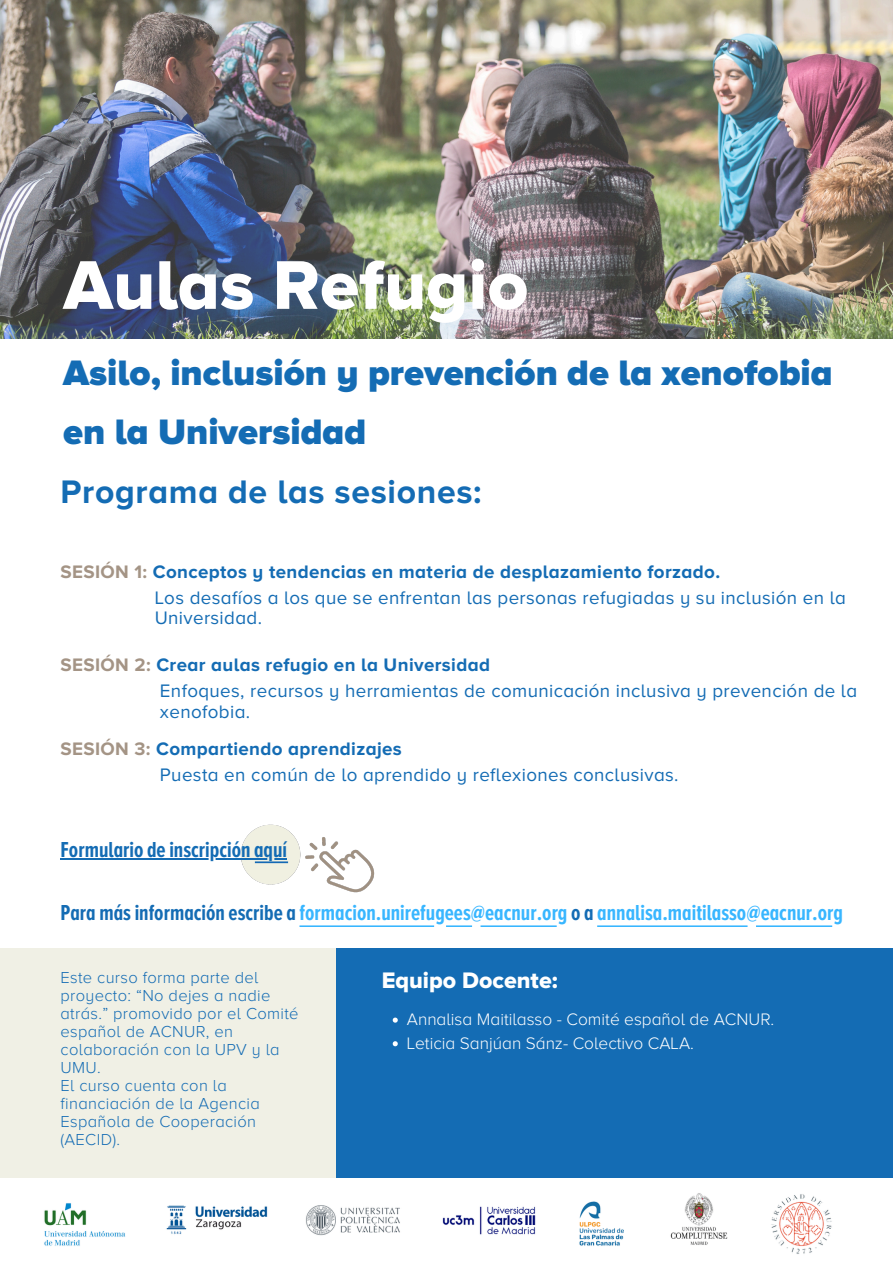
<style>
.page{position:relative;width:893px;height:1263px;background:#fff}
.page>*{position:absolute;margin:0;border:0;box-sizing:border-box;transform-origin:0 0}
.t1{font:71.4px "Proxima Nova A Extrabld";color:#fff}
.t2{font:900 36.67px/59.1px "Proxima Nova A";color:#146cb4}
.t3{font:700 33.75px "Proxima Nova A";letter-spacing:.02em;color:#146cb4}
.t4{font:23.25px "Proxima Nova A Extrabld";color:#fff}
.t5{font:700 22.5px "Proxima Nova A Ex Cn";color:#38b6ff}
.t6{font:700 22.5px "Proxima Nova A Ex Cn";color:#146cb4}
.t7{font:18.75px/20.2px "Proxima Nova A";letter-spacing:.02em;color:#146cb4}
.t8{font:700 18.75px "Proxima Nova A";letter-spacing:.02em;color:#146cb4}
.t9{font:300 17.25px "Proxima Nova A";color:#fff}
.t10{font:300 16.5px/18px "Proxima Nova A";letter-spacing:.02em;color:#146cb4}
.s1{color:#a49485}
.s2{color:#146cb4}
</style>
<div class="page">
<img style="left:0;top:0;width:893px;height:339px">
<svg style="left:299px;top:925px;width:258px;height:2px"></svg>
<img style="left:240px;top:824px;width:135px;height:69px">
<div style="left:0;top:948px;width:336px;height:274px;background:#f0f0e5"></div>
<div style="left:336px;top:948px;width:557px;height:274px;background:#146cb4"></div>
<svg style="left:597px;top:925px;width:235px;height:2px"></svg>
<div style="left:0;top:1177px;width:893px;height:86px;background:#fff"></div>
<svg style="left:393px;top:1017px;width:5px;height:6px"></svg>
<svg style="left:392px;top:1041px;width:6px;height:5px"></svg>
<hr style="left:61px;top:858px;width:226px;height:2px;background:#146cb4">
<img style="left:44px;top:1203px;width:492px;height:43px">
<img style="left:579px;top:1201px;width:45px;height:45px">
<img style="left:670px;top:1193px;width:58px;height:52px">
<img style="left:771px;top:1194px;width:61px;height:60px">
<h1 class="t1" style="left:63px;top:243px;width:467px">Aulas Refugio</h1>
<h1 class="t2" style="left:63px;top:344px;width:771px">Asilo, inclusión y prevención de la xenofobia en la Universidad</h1>
<h1 class="t3" style="left:61px;top:471px;width:422px">Programa de las sesiones:</h1>
<h3 class="t8" style="left:61px;top:561px;width:661px"><span class="s1">SESIÓN 1:</span> Conceptos y tendencias en materia de desplazamiento forzado.</h3>
<h4 class="t7" style="left:155px;top:588px;width:692px">Los desafíos a los que se enfrentan las personas refugiadas y su inclusión en la<br>Universidad.</h4>
<h3 class="t8" style="left:61px;top:654px;width:431px"><span class="s1">SESIÓN 2:</span> Crear aulas refugio en la Universidad</h3>
<h4 class="t7" style="left:160px;top:681px;width:699px">Enfoques, recursos y herramientas de comunicación inclusiva y prevención de la xenofobia.</h4>
<h3 class="t8" style="left:61px;top:737px;width:343px"><span class="s1">SESIÓN 3:</span> Compartiendo aprendizajes</h3>
<h4 class="t7" style="left:160px;top:765px;width:520px">Puesta en común de lo aprendido y reflexiones conclusivas.</h4>
<h2 class="t6" style="left:61px;top:836px;width:228px">Formulario de inscripción aquí</h2>
<p class="t5" style="left:61px;top:899px;width:784px"><span class="s2">Para más información escribe a</span> formacion.unirefugees@eacnur.org <span class="s2">o a</span> annalisa.maitilasso@eacnur.org</p>
<p class="t10" style="left:61px;top:969px;width:239px">Este curso forma parte del proyecto: “No dejes a nadie atrás.” promovido por el Comité español de ACNUR, en colaboración con la UPV y la<br>UMU.<br>El curso cuenta con la financiación de la Agencia<br>Española de Cooperación (AECID).</p>
<p class="t4" style="left:382px;top:967px;width:177px">Equipo Docente:</p>
<h2 class="t9" style="left:407px;top:1009px;width:369px">Annalisa Maitilasso - Comité español de ACNUR.</h2>
<h2 class="t9" style="left:407px;top:1033px;width:288px">Leticia Sanjúan Sánz- Colectivo CALA.</h2>
</div>
